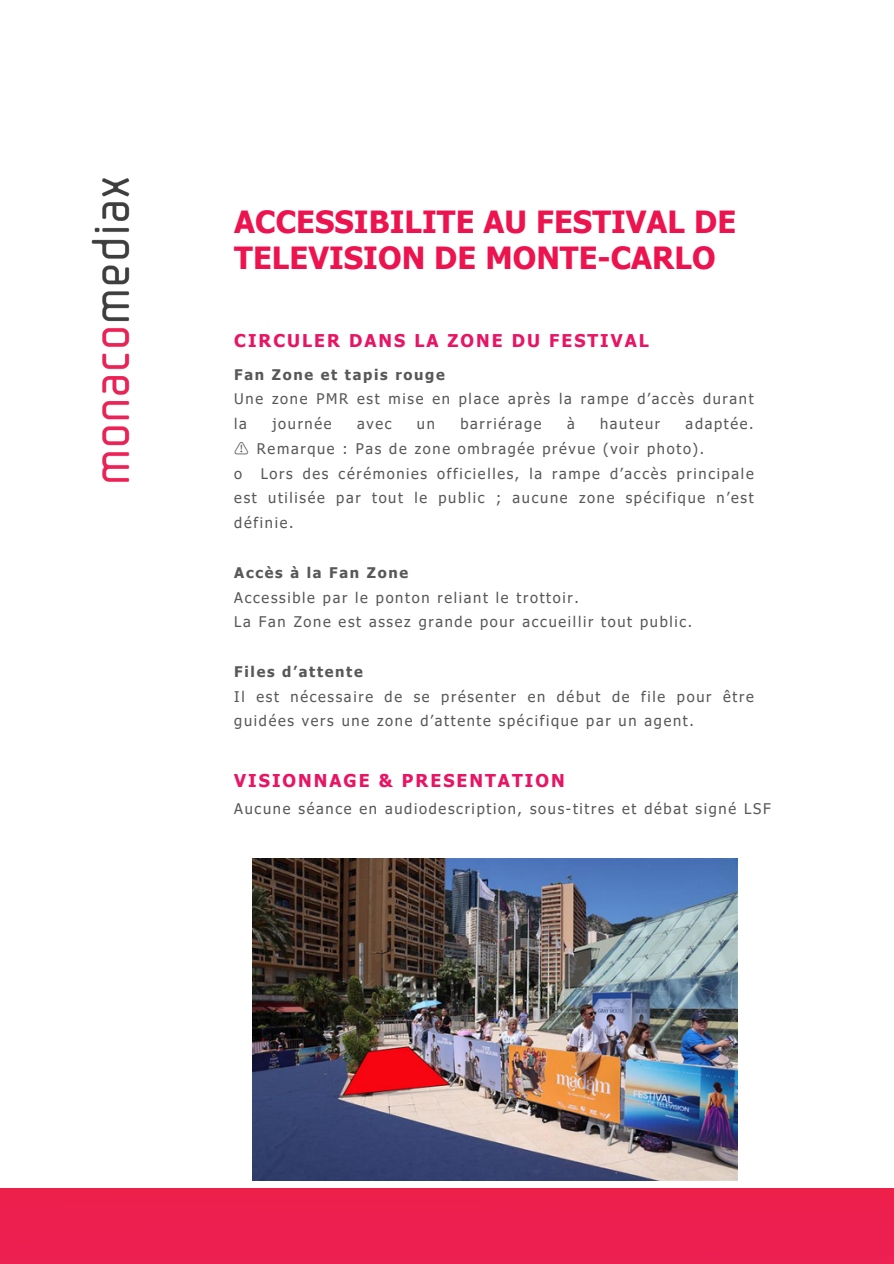
<style>
.page{position:relative;width:894px;height:1264px;background:#fff}
.page>*{position:absolute;margin:0;border:0;box-sizing:border-box;transform-origin:0 0}
.t1{font:700 30.6px/36px "Tahoma";color:#ed134e}
.t2{font:700 17.7px "Tahoma";letter-spacing:.115em;color:#e81564}
.t3{font:700 17.55px "Tahoma";letter-spacing:.115em;color:#e81564}
.t4{font:14.7px/24.8px "Tahoma";letter-spacing:.115em;color:#58585a}
.t5{font:700 14.7px "Tahoma";letter-spacing:.115em;color:#58585a}
.s1{font-family:"Noto Sans CJ Ksc"}
</style>
<div class="page">
<img style="left:91px;top:178px;width:39px;height:304px">
<div style="left:0;top:1188px;width:893px;height:75px;background:#ed1f4f"></div>
<img style="left:253px;top:858px;width:484px;height:322px">
<p class="t1" style="left:234px;top:203px;width:503px">ACCESSIBILITE AU FESTIVAL DE<br>TELEVISION DE MONTE-CARLO</p>
<p class="t3" style="left:234px;top:329px;width:416px">CIRCULER DANS LA ZONE DU FESTIVAL</p>
<h1 class="t5" style="left:234px;top:365px;width:212px">Fan Zone et tapis rouge</h1>
<h2 class="t4" style="left:234px;top:386px;width:520px">Une zone PMR est mise en place après la rampe d’accès durant la</h2>
<h2 class="t4" style="left:234px;top:411px;width:520px;text-indent:451px">adaptée. <span class="s1">⚠️</span> Remarque : Pas de zone ombragée prévue (voir photo).</h2>
<p class="t4" style="left:234px;top:460px;width:9px">o</p>
<h2 class="t4" style="left:272px;top:411px;width:61px">journée</h2>
<h2 class="t4" style="left:357px;top:411px;width:36px">avec</h2>
<h2 class="t4" style="left:417px;top:411px;width:20px">un</h2>
<h2 class="t4" style="left:460px;top:411px;width:83px">barriérage</h2>
<h2 class="t4" style="left:567px;top:411px;width:9px">à</h2>
<h2 class="t4" style="left:600px;top:411px;width:62px">hauteur</h2>
<p class="t4" style="left:234px;top:460px;width:520px;text-align:justify;text-indent:26px">Lors des cérémonies officielles, la rampe d’accès principale est utilisée par tout le public ; aucune zone spécifique n’est définie.</p>
<p class="t5" style="left:234px;top:563px;width:175px">Accès à la Fan Zone</p>
<p class="t4" style="left:234px;top:584px;width:346px">Accessible par le ponton reliant le trottoir.</p>
<p class="t4" style="left:234px;top:609px;width:459px">La Fan Zone est assez grande pour accueillir tout public.</p>
<p class="t5" style="left:234px;top:662px;width:130px">Files d’attente</p>
<p class="t4" style="left:234px;top:683px;width:520px">Il est nécessaire de se présenter en début de file pour être guidées vers une zone d’attente spécifique par un agent.</p>
<p class="t2" style="left:234px;top:769px;width:332px">VISIONNAGE &amp; PRESENTATION</p>
<p class="t4" style="left:234px;top:795px;width:537px">Aucune séance en audiodescription, sous-titres et débat signé LSF</p>
</div>
